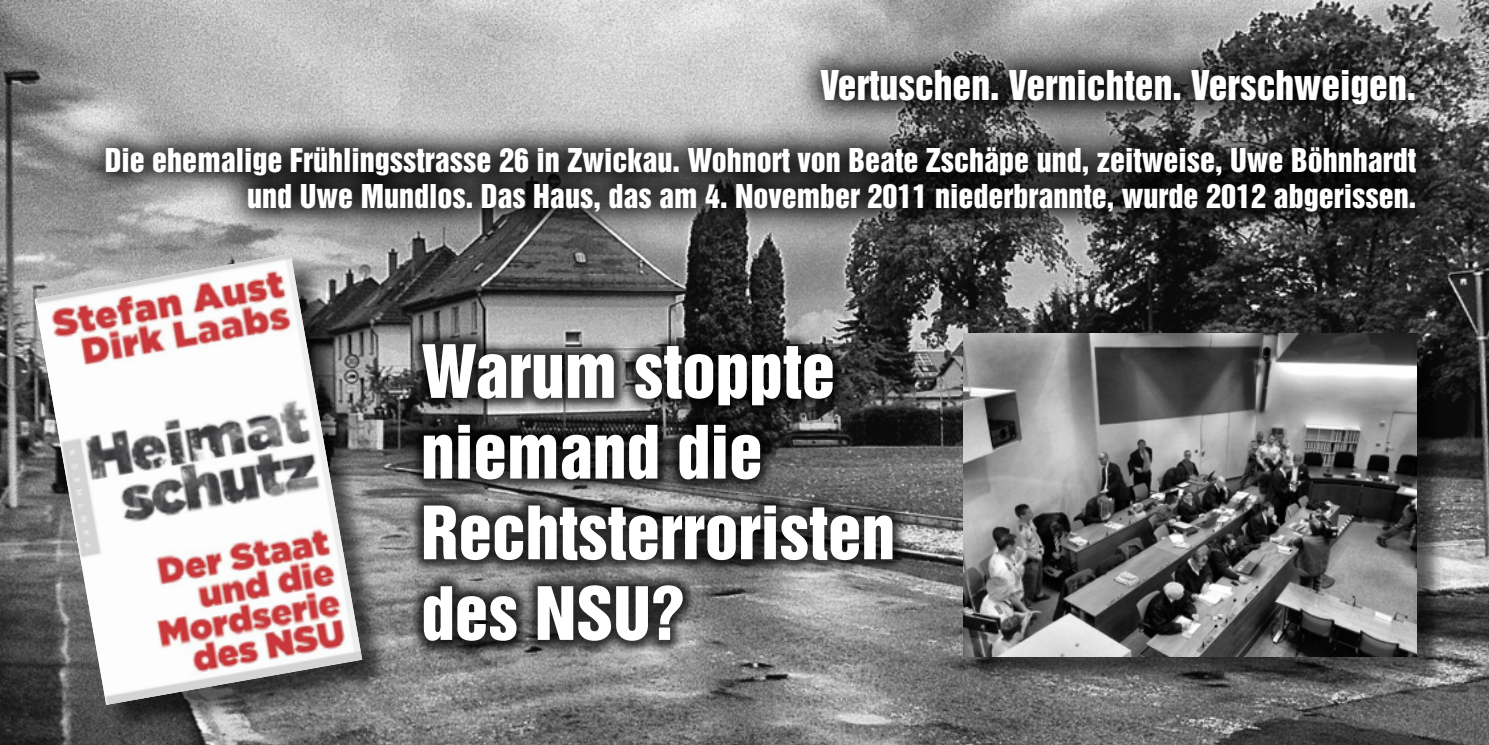
<style>
.page{position:relative;width:1489px;height:745px;background:#fff}
.page>*{position:absolute;margin:0;border:0;box-sizing:border-box;transform-origin:0 0}
.t1{font:67.25px/80.5px "Helvetica Inserat";color:#fff}
.t2{font:37.5px "Helvetica Inserat";color:#fff}
.t3{font:30px/36px "Helvetica Inserat";color:#fff;text-align:right}
</style>
<div class="page">
<img style="left:0;top:0;width:1488px;height:744px">
<div style="left:967px;top:337px;width:480px;height:349px;background:#000;opacity:.6"></div>
<img style="left:963px;top:334px;width:452px;height:322px">
<svg style="left:75px;top:41px;width:1370px;height:201px;background:#666"></svg>
<div style="left:39px;top:258px;width:353px;height:476px;background:#000;opacity:.6"></div>
<img style="left:35px;top:253px;width:327px;height:451px">
<div style="left:407px;top:329px;width:499px;height:326px;background:#000;opacity:.75"></div>
<p class="t2" style="left:820px;top:63px;width:597px">Vertuschen. Vernichten. Verschweigen.</p>
<p class="t3" style="left:105px;top:142px;width:1312px">Die ehemalige Frühlingsstrasse 26 in Zwickau. Wohnort von Beate Zschäpe und, zeitweise, Uwe Böhnhardt und Uwe Mundlos. Das Haus, das am 4. November 2011 niederbrannte, wurde 2012 abgerissen.</p>
<h1 class="t1" style="left:421px;top:331px;width:475px">Warum stoppte niemand die<br>Rechtsterroristen des NSU?</h1>
</div>
